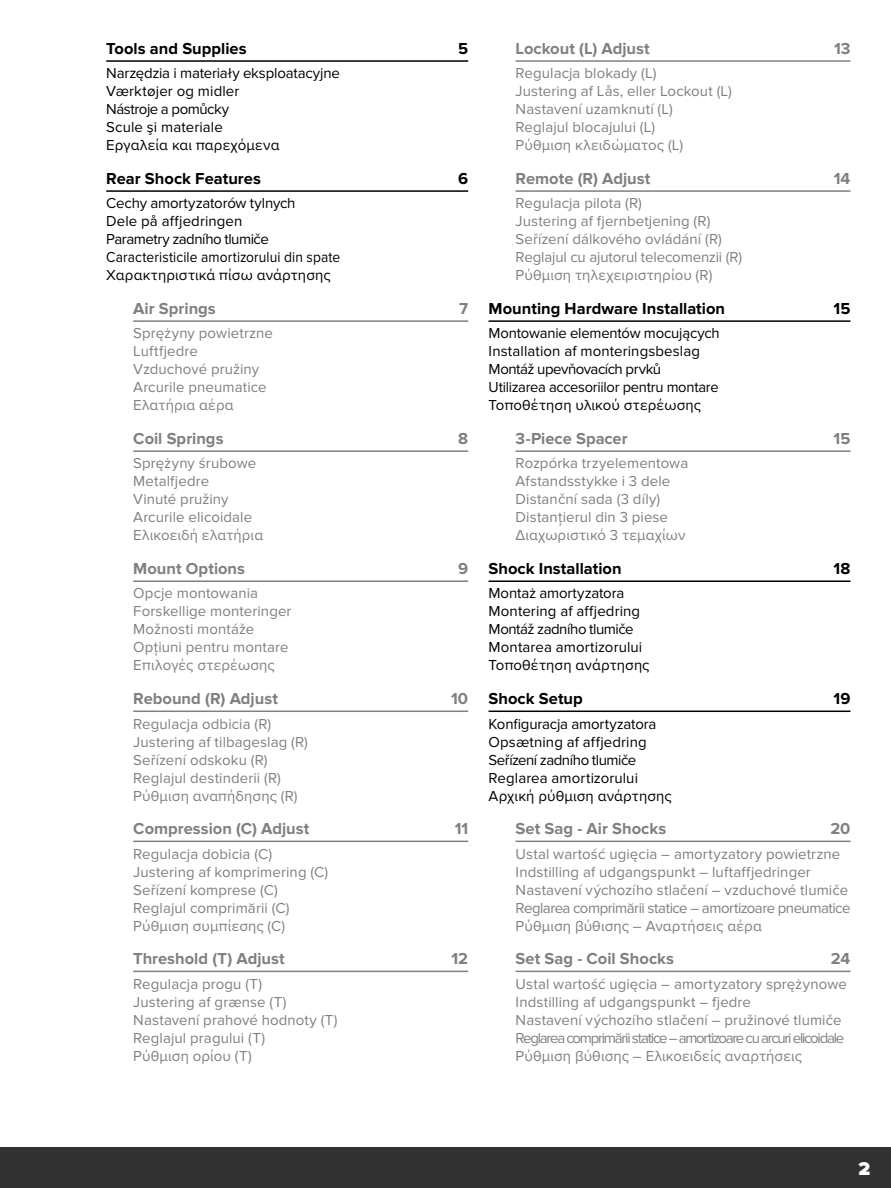
<style>
.page{position:relative;width:891px;height:1188px;background:#fff}
.page>*{position:absolute;margin:0;border:0;box-sizing:border-box;transform-origin:0 0}
.t1{font:900 19.2px "Proxima Nova";color:#fff}
.t2{font:700 16.5px "Proxima Nova";color:#808080}
.t3{font:700 16.5px "Proxima Nova";color:#000}
.t4{font:15px "Proxima Nova";letter-spacing:.005em;color:#808080}
.t5{font:15px "Proxima Nova";letter-spacing:.005em;color:#000}
.t6{font:15px "Proxima Nova";letter-spacing:-.015em;color:#000}
.t7{font:15px "Proxima Nova";letter-spacing:-.035em;color:#000}
.t8{font:15px "Proxima Nova";letter-spacing:-.085em;color:#808080}
.t9{font:15px "Proxima Nova";letter-spacing:-.035em;color:#808080}
.t10{font:15px "Proxima Nova";letter-spacing:-.03em;color:#000}
.t11{font:15px "Proxima Nova";letter-spacing:.005em;color:#000;scale:.92 1}
.t12{font:15px "Proxima Nova";letter-spacing:-.02em;color:#000}
</style>
<div class="page">
<div style="left:0;top:1148px;width:891px;height:40px;background:#323232"></div>
<hr style="left:106px;top:60px;width:362px;height:2px;background:#000">
<hr style="left:106px;top:190px;width:362px;height:2px;background:#000">
<hr style="left:133px;top:320px;width:335px;height:2px;background:#808080">
<hr style="left:133px;top:450px;width:335px;height:2px;background:#808080">
<hr style="left:133px;top:580px;width:335px;height:2px;background:#808080">
<hr style="left:133px;top:711px;width:335px;height:1px;background:#808080">
<hr style="left:133px;top:841px;width:335px;height:1px;background:#808080">
<hr style="left:133px;top:971px;width:335px;height:1px;background:#808080">
<hr style="left:516px;top:60px;width:334px;height:2px;background:#808080">
<hr style="left:516px;top:190px;width:334px;height:2px;background:#808080">
<hr style="left:489px;top:320px;width:361px;height:2px;background:#000">
<hr style="left:516px;top:450px;width:334px;height:2px;background:#808080">
<hr style="left:489px;top:580px;width:361px;height:2px;background:#000">
<hr style="left:489px;top:711px;width:361px;height:1px;background:#000">
<hr style="left:516px;top:841px;width:334px;height:1px;background:#808080">
<hr style="left:516px;top:971px;width:334px;height:1px;background:#808080">
<p class="t3" style="left:106px;top:39px;width:142px">Tools and Supplies</p>
<p class="t3" style="left:458px;top:39px;width:12px">5</p>
<p class="t6" style="left:106px;top:65px;width:235px">Narzędzia i materiały eksploatacyjne</p>
<p class="t5" style="left:106px;top:83px;width:135px">Værktøjer og midler</p>
<p class="t10" style="left:106px;top:101px;width:125px">Nástroje a pomůcky</p>
<p class="t5" style="left:106px;top:119px;width:118px">Scule şi materiale</p>
<p class="t5" style="left:106px;top:137px;width:175px">Εργαλεία και παρεχόμενα</p>
<p class="t3" style="left:106px;top:169px;width:156px">Rear Shock Features</p>
<p class="t3" style="left:458px;top:169px;width:12px">6</p>
<p class="t6" style="left:106px;top:195px;width:191px">Cechy amortyzatorów tylnych</p>
<p class="t5" style="left:106px;top:213px;width:138px">Dele på affjedringen</p>
<p class="t7" style="left:106px;top:231px;width:164px">Parametry zadního tlumiče</p>
<p class="t11" style="left:106px;top:249px;width:256px">Caracteristicile amortizorului din spate</p>
<p class="t5" style="left:106px;top:267px;width:226px">Χαρακτηριστικά πίσω ανάρτησης</p>
<p class="t2" style="left:133px;top:299px;width:84px">Air Springs</p>
<p class="t2" style="left:459px;top:299px;width:10px">7</p>
<p class="t4" style="left:133px;top:325px;width:141px">Sprężyny powietrzne</p>
<p class="t4" style="left:133px;top:343px;width:66px">Luftfjedre</p>
<p class="t4" style="left:133px;top:361px;width:127px">Vzduchové pružiny</p>
<p class="t4" style="left:133px;top:379px;width:135px">Arcurile pneumatice</p>
<p class="t4" style="left:133px;top:397px;width:102px">Ελατήρια αέρα</p>
<p class="t2" style="left:133px;top:429px;width:92px">Coil Springs</p>
<p class="t2" style="left:458px;top:429px;width:11px">8</p>
<p class="t4" style="left:133px;top:455px;width:124px">Sprężyny śrubowe</p>
<p class="t4" style="left:133px;top:473px;width:77px">Metalfjedre</p>
<p class="t4" style="left:133px;top:491px;width:97px">Vinuté pružiny</p>
<p class="t4" style="left:133px;top:509px;width:120px">Arcurile elicoidale</p>
<p class="t4" style="left:133px;top:527px;width:131px">Ελικοειδή ελατήρια</p>
<p class="t2" style="left:133px;top:559px;width:113px">Mount Options</p>
<p class="t2" style="left:458px;top:559px;width:12px">9</p>
<p class="t4" style="left:133px;top:585px;width:126px">Opcje montowania</p>
<p class="t4" style="left:133px;top:603px;width:160px">Forskellige monteringer</p>
<p class="t4" style="left:133px;top:621px;width:123px">Možnosti montáže</p>
<p class="t4" style="left:133px;top:639px;width:157px">Opțiuni pentru montare</p>
<p class="t4" style="left:133px;top:657px;width:143px">Επιλογές στερέωσης</p>
<p class="t2" style="left:133px;top:689px;width:146px">Rebound (R) Adjust</p>
<p class="t2" style="left:451px;top:689px;width:19px">10</p>
<p class="t4" style="left:133px;top:715px;width:139px">Regulacja odbicia (R)</p>
<p class="t4" style="left:133px;top:733px;width:176px">Justering af tilbageslag (R)</p>
<p class="t4" style="left:133px;top:751px;width:136px">Seřízení odskoku (R)</p>
<p class="t4" style="left:133px;top:769px;width:149px">Reglajul destinderii (R)</p>
<p class="t4" style="left:133px;top:787px;width:166px">Ρύθμιση αναπήδησης (R)</p>
<p class="t2" style="left:133px;top:819px;width:178px">Compression (C) Adjust</p>
<p class="t2" style="left:455px;top:819px;width:15px">11</p>
<p class="t4" style="left:133px;top:845px;width:140px">Regulacja dobicia (C)</p>
<p class="t4" style="left:133px;top:863px;width:197px">Justering af komprimering (C)</p>
<p class="t4" style="left:133px;top:881px;width:146px">Seřízení komprese (C)</p>
<p class="t4" style="left:133px;top:899px;width:158px">Reglajul comprimării (C)</p>
<p class="t4" style="left:133px;top:917px;width:154px">Ρύθμιση συμπίεσης (C)</p>
<p class="t2" style="left:133px;top:949px;width:153px">Threshold (T) Adjust</p>
<p class="t2" style="left:452px;top:949px;width:18px">12</p>
<p class="t4" style="left:133px;top:975px;width:131px">Regulacja progu (T)</p>
<p class="t4" style="left:133px;top:993px;width:155px">Justering af grænse (T)</p>
<p class="t4" style="left:133px;top:1011px;width:206px">Nastavení prahové hodnoty (T)</p>
<p class="t4" style="left:133px;top:1029px;width:133px">Reglajul pragului (T)</p>
<p class="t4" style="left:133px;top:1047px;width:120px">Ρύθμιση ορίου (T)</p>
<p class="t2" style="left:516px;top:39px;width:136px">Lockout (L) Adjust</p>
<p class="t2" style="left:834px;top:39px;width:18px">13</p>
<p class="t4" style="left:516px;top:65px;width:142px">Regulacja blokady (L)</p>
<p class="t4" style="left:516px;top:83px;width:218px">Justering af Lås, eller Lockout (L)</p>
<p class="t4" style="left:516px;top:101px;width:159px">Nastavení uzamknutí (L)</p>
<p class="t4" style="left:516px;top:119px;width:141px">Reglajul blocajului (L)</p>
<p class="t4" style="left:516px;top:137px;width:169px">Ρύθμιση κλειδώματος (L)</p>
<p class="t2" style="left:516px;top:169px;width:136px">Remote (R) Adjust</p>
<p class="t2" style="left:834px;top:169px;width:18px">14</p>
<p class="t4" style="left:516px;top:195px;width:128px">Regulacja pilota (R)</p>
<p class="t4" style="left:516px;top:213px;width:196px">Justering af fjernbetjening (R)</p>
<p class="t4" style="left:516px;top:231px;width:208px">Seřízení dálkového ovládání (R)</p>
<p class="t4" style="left:516px;top:249px;width:228px">Reglajul cu ajutorul telecomenzii (R)</p>
<p class="t4" style="left:516px;top:267px;width:198px">Ρύθμιση τηλεχειριστηρίου (R)</p>
<p class="t3" style="left:489px;top:299px;width:238px">Mounting Hardware Installation</p>
<p class="t3" style="left:834px;top:299px;width:18px">15</p>
<p class="t6" style="left:489px;top:325px;width:233px">Montowanie elementów mocujących</p>
<p class="t5" style="left:489px;top:343px;width:213px">Installation af monteringsbeslag</p>
<p class="t10" style="left:489px;top:361px;width:174px">Montáž upevňovacích prvků</p>
<p class="t12" style="left:489px;top:379px;width:232px">Utilizarea accesoriilor pentru montare</p>
<p class="t5" style="left:489px;top:397px;width:214px">Τοποθέτηση υλικού στερέωσης</p>
<p class="t2" style="left:516px;top:429px;width:114px">3-Piece Spacer</p>
<p class="t2" style="left:834px;top:429px;width:18px">15</p>
<p class="t4" style="left:516px;top:455px;width:174px">Rozpórka trzyelementowa</p>
<p class="t4" style="left:516px;top:473px;width:156px">Afstandsstykke i 3 dele</p>
<p class="t4" style="left:516px;top:491px;width:146px">Distanční sada (3 díly)</p>
<p class="t4" style="left:516px;top:509px;width:154px">Distanțierul din 3 piese</p>
<p class="t4" style="left:516px;top:527px;width:171px">Διαχωριστικό 3 τεμαχίων</p>
<p class="t3" style="left:489px;top:559px;width:135px">Shock Installation</p>
<p class="t3" style="left:834px;top:559px;width:18px">18</p>
<p class="t5" style="left:489px;top:585px;width:137px">Montaż amortyzatora</p>
<p class="t5" style="left:489px;top:603px;width:153px">Montering af affjedring</p>
<p class="t7" style="left:489px;top:621px;width:147px">Montáž zadního tlumiče</p>
<p class="t5" style="left:489px;top:639px;width:155px">Montarea amortizorului</p>
<p class="t5" style="left:489px;top:657px;width:162px">Τοποθέτηση ανάρτησης</p>
<p class="t3" style="left:489px;top:689px;width:96px">Shock Setup</p>
<p class="t3" style="left:834px;top:689px;width:18px">19</p>
<p class="t6" style="left:489px;top:715px;width:169px">Konfiguracja amortyzatora</p>
<p class="t5" style="left:489px;top:733px;width:160px">Opsætning af affjedring</p>
<p class="t7" style="left:489px;top:751px;width:149px">Seřízení zadního tlumiče</p>
<p class="t5" style="left:489px;top:769px;width:151px">Reglarea amortizorului</p>
<p class="t5" style="left:489px;top:787px;width:185px">Αρχική ρύθμιση ανάρτησης</p>
<p class="t2" style="left:516px;top:819px;width:152px">Set Sag - Air Shocks</p>
<p class="t2" style="left:830px;top:819px;width:22px">20</p>
<p class="t4" style="left:516px;top:845px;width:326px">Ustal wartość ugięcia – amortyzatory powietrzne</p>
<p class="t4" style="left:516px;top:863px;width:297px">Indstilling af udgangspunkt – luftaffjedringer</p>
<p class="t4" style="left:516px;top:881px;width:334px">Nastavení výchozího stlačení – vzduchové tlumiče</p>
<p class="t9" style="left:516px;top:899px;width:336px">Reglarea comprimării statice – amortizoare pneumatice</p>
<p class="t4" style="left:516px;top:917px;width:248px">Ρύθμιση βύθισης – Αναρτήσεις αέρα</p>
<p class="t2" style="left:516px;top:949px;width:160px">Set Sag - Coil Shocks</p>
<p class="t2" style="left:831px;top:949px;width:21px">24</p>
<p class="t4" style="left:516px;top:975px;width:333px">Ustal wartość ugięcia – amortyzatory sprężynowe</p>
<p class="t4" style="left:516px;top:993px;width:237px">Indstilling af udgangspunkt – fjedre</p>
<p class="t4" style="left:516px;top:1011px;width:328px">Nastavení výchozího stlačení – pružinové tlumiče</p>
<p class="t8" style="left:516px;top:1029px;width:330px">Reglarea comprimării statice – amortizoare cu arcuri elicoidale</p>
<p class="t4" style="left:516px;top:1047px;width:288px">Ρύθμιση βύθισης – Ελικοειδείς αναρτήσεις</p>
<p class="t1" style="left:858px;top:1157px;width:13px">2</p>
</div>
